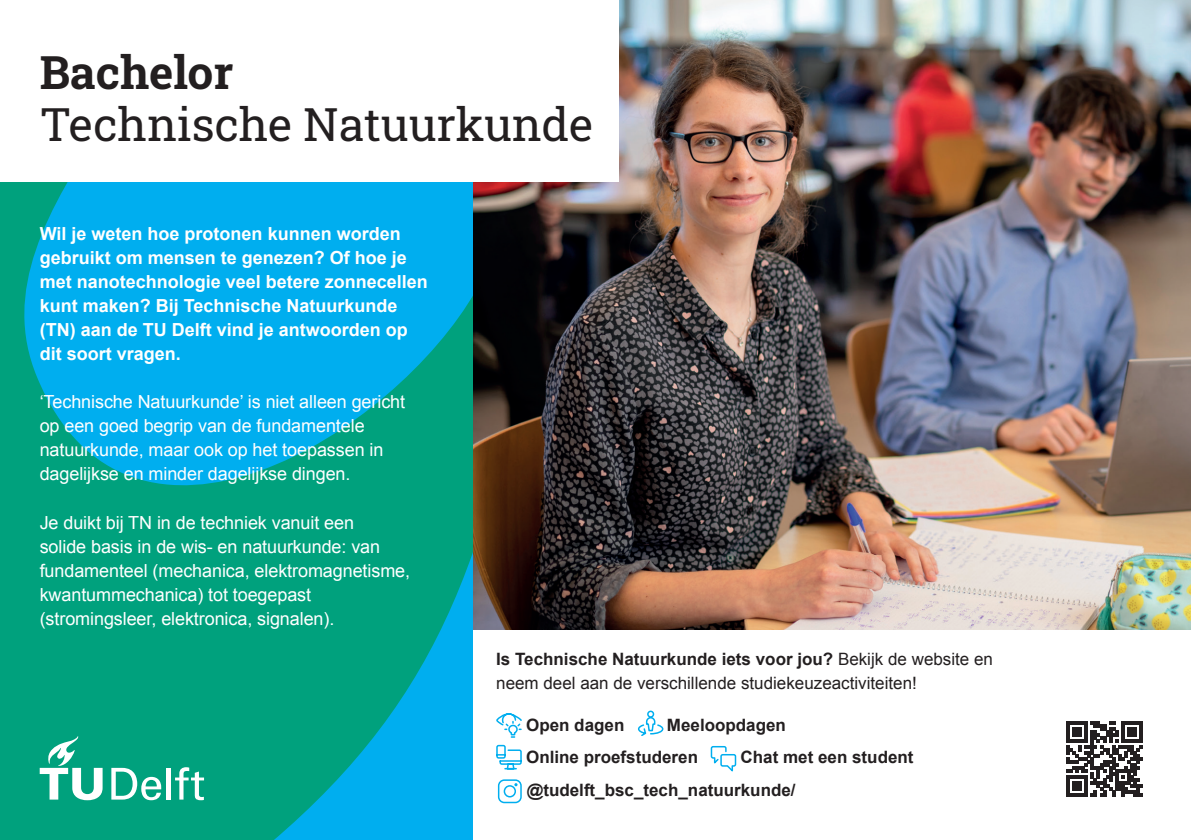
<style>
.page{position:relative;width:1191px;height:840px;background:#fff}
.page>*{position:absolute;margin:0;border:0;box-sizing:border-box;transform-origin:0 0}
.t1{font:46px "Roboto Slab";color:#231f20}
.t2{font:700 46px "Roboto Slab";color:#231f20}
.t3{font:18px/24px "Arial";letter-spacing:-.005em;color:#fff}
.t4{font:700 18px/24px "Arial";color:#fff}
.t5{font:17px/24px "Arial";color:#231f20}
.t6{font:700 17px/32px "Arial";color:#231f20}
.s1{font-weight:700}
</style>
<div class="page">
<svg style="left:0;top:182px;width:473px;height:657px;background:#00a6ae"></svg>
<img style="left:473px;top:0;width:718px;height:629px">
<svg style="left:710px;top:746px;width:27px;height:26px"></svg>
<svg style="left:496px;top:713px;width:26px;height:57px"></svg>
<svg style="left:638px;top:710px;width:26px;height:26px"></svg>
<svg style="left:40px;top:735px;width:63px;height:64px"></svg>
<hr style="left:166px;top:767px;width:4px;height:32px;background:#fff">
<svg style="left:175px;top:766px;width:29px;height:33px"></svg>
<svg style="left:111px;top:767px;width:50px;height:32px"></svg>
<div style="left:498px;top:779px;width:24px;height:23px;border:2px solid #00aeef;border-radius:6px"></div>
<div style="left:503px;top:784px;width:13px;height:13px;border:2px solid #00aeef;border-radius:50%"></div>
<div style="left:0;top:0;width:618px;height:181px;background:#fff"></div>
<svg style="left:1067px;top:721px;width:75px;height:74px"></svg>
<h1 class="t2" style="left:40px;top:40px;width:195px">Bachelor</h1>
<h1 class="t1" style="left:40px;top:92px;width:555px">Technische Natuurkunde</h1>
<p class="t4" style="left:40px;top:222px;width:390px">Wil je weten hoe protonen kunnen worden gebruikt om mensen te genezen? Of hoe je met nanotechnologie veel betere zonnecellen kunt maken? Bij Technische Natuurkunde (TN) aan de TU Delft vind je antwoorden op dit soort vragen.</p>
<p class="t3" style="left:40px;top:390px;width:367px">‘Technische Natuurkunde’ is niet alleen gericht op een goed begrip van de fundamentele natuurkunde, maar ook op het toepassen in dagelijkse en minder dagelijkse dingen.</p>
<p class="t3" style="left:40px;top:510px;width:372px">Je duikt bij TN in de techniek vanuit een<br>solide basis in de wis- en natuurkunde: van fundamenteel (mechanica, elektromagnetisme, kwantummechanica) tot toegepast (stromingsleer, elektronica, signalen).</p>
<p class="t5" style="left:496px;top:646px;width:498px"><span class="s1">Is Technische Natuurkunde iets voor jou?</span> Bekijk de website en neem deel aan de verschillende studiekeuzeactiviteiten!</p>
<p class="t6" style="left:526px;top:709px;width:100px">Open dagen</p>
<p class="t6" style="left:526px;top:709px;width:261px;text-indent:141px">Meeloopdagen<br>Online proefstuderen</p>
<p class="t6" style="left:527px;top:741px;width:388px;text-indent:214px">Chat met een student @tudelft_bsc_tech_natuurkunde/</p>
</div>
